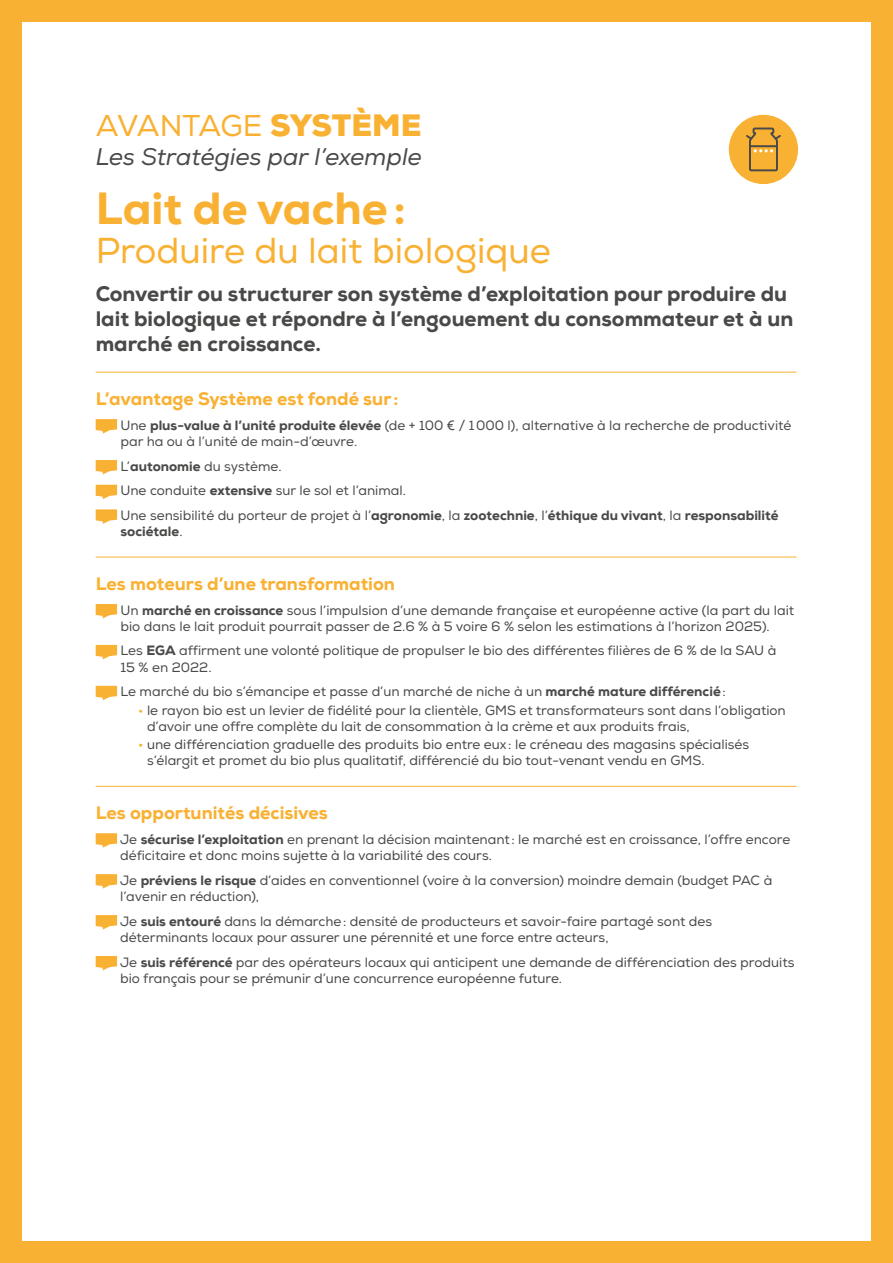
<style>
.page{position:relative;width:893px;height:1263px;background:#fff}
.page>*{position:absolute;margin:0;border:0;box-sizing:border-box;transform-origin:0 0}
.t1{font:800 45px "Nexa";color:#f9b133}
.t2{font:36px "Nexa";color:#f9b133}
.t3{font:30px "Nexa";letter-spacing:-.03em;color:#f9b133}
.t4{font:italic 24px "Nexa";color:#4a4948}
.t5{font:800 21px/25.2px "Nexa";color:#4a4948}
.t6{font:800 18px "Nexa";color:#f9b133}
.t7{font:13.5px/16.2px "Nexa";color:#4a4948}
.t8{font:800 13.5px "Nexa";color:#4a4948}
.s1{font-weight:900}
.s2{font-weight:800}
.s3{font-weight:400}
.s4{color:#f9b133}
</style>
<div class="page">
<div style="left:872px;top:0;width:21px;height:1263px;background:#f9b133"></div>
<div style="left:0;top:1242px;width:893px;height:21px;background:#f9b133"></div>
<div style="left:0;top:0;width:893px;height:21px;background:#f9b133"></div>
<div style="left:0;top:0;width:21px;height:1263px;background:#f9b133"></div>
<hr style="left:96px;top:372px;width:700px;height:1px;background:#f9b133">
<svg style="left:96px;top:419px;width:21px;height:14px"></svg>
<svg style="left:96px;top:460px;width:21px;height:14px"></svg>
<svg style="left:96px;top:485px;width:21px;height:14px"></svg>
<svg style="left:96px;top:509px;width:21px;height:15px"></svg>
<hr style="left:96px;top:557px;width:700px;height:1px;background:#f9b133">
<svg style="left:96px;top:604px;width:21px;height:14px"></svg>
<svg style="left:96px;top:645px;width:21px;height:14px"></svg>
<svg style="left:96px;top:686px;width:21px;height:14px"></svg>
<hr style="left:96px;top:786px;width:700px;height:1px;background:#f9b133">
<svg style="left:96px;top:833px;width:21px;height:15px"></svg>
<svg style="left:96px;top:874px;width:21px;height:14px"></svg>
<svg style="left:96px;top:915px;width:21px;height:14px"></svg>
<svg style="left:96px;top:956px;width:21px;height:14px"></svg>
<div style="left:729px;top:116px;width:68px;height:67px;background:#f9b133;border-radius:50%"></div>
<div style="left:729px;top:115px;width:69px;height:69px;border:2px solid #f9b133;border-radius:50%"></div>
<svg style="left:746px;top:127px;width:35px;height:45px"></svg>
<h3 class="t3" style="left:96px;top:107px;width:327px">AVANTAGE <span class="s1">SYSTÈME</span></h3>
<h3 class="t4" style="left:96px;top:141px;width:328px">Les Stratégies par l’exemple</h3>
<h1 class="t1" style="left:96px;top:180px;width:312px">Lait de vache:</h1>
<h2 class="t2" style="left:96px;top:229px;width:457px">Produire du lait biologique</h2>
<h3 class="t5" style="left:96px;top:281px;width:699px">Convertir ou structurer son système d’exploitation pour produire du lait biologique et répondre à l’engouement du consommateur et à un marché en croissance.</h3>
<h3 class="t6" style="left:96px;top:387px;width:304px">L’avantage Système est fondé sur:</h3>
<p class="t7" style="left:121px;top:417px;width:672px">Une <span class="s2">plus-value à l’unité produite élevée</span> (de + 100 € / 1000 l), alternative à la recherche de productivité par ha ou à l’unité de main-d’œuvre.</p>
<p class="t7" style="left:121px;top:454px;width:660px;line-height:24.8px">L’<span class="s2">autonomie</span> du système.<br>Une conduite <span class="s2">extensive</span> sur le sol et l’animal.<br>Une sensibilité du porteur de projet à l’<span class="s2">agronomie</span>, la <span class="s2">zootechnie</span>, l’<span class="s2">éthique du vivant</span>, la <span class="s2">responsabilité</span></p>
<p class="t8" style="left:121px;top:523px;width:64px">sociétale<span class="s3">.</span></p>
<h3 class="t6" style="left:96px;top:572px;width:301px">Les moteurs d’une transformation</h3>
<p class="t7" style="left:121px;top:602px;width:675px">Un <span class="s2">marché en croissance</span> sous l’impulsion d’une demande française et européenne active (la part du lait bio dans le lait produit pourrait passer de 2.6 % à 5 voire 6 % selon les estimations à l’horizon 2025).</p>
<p class="t7" style="left:121px;top:643px;width:657px">Les <span class="s2">EGA</span> affirment une volonté politique de propulser le bio des différentes filières de 6 % de la SAU à<br>15 % en 2022.</p>
<p class="t7" style="left:121px;top:684px;width:607px">Le marché du bio s’émancipe et passe d’un marché de niche à un <span class="s2">marché mature différencié</span>:</p>
<p class="t7" style="left:147px;top:702px;width:640px;text-indent:-9px"><span class="s4">•</span> le rayon bio est un levier de fidélité pour la clientèle, GMS et transformateurs sont dans l’obligation d’avoir une offre complète du lait de consommation à la crème et aux produits frais,</p>
<p class="t7" style="left:147px;top:737px;width:604px;text-indent:-9px"><span class="s4">•</span> une différenciation graduelle des produits bio entre eux : le créneau des magasins spécialisés s’élargit et promet du bio plus qualitatif, différencié du bio tout-venant vendu en GMS.</p>
<h3 class="t6" style="left:96px;top:801px;width:234px">Les opportunités décisives</h3>
<p class="t7" style="left:120px;top:831px;width:672px">Je <span class="s2">sécurise l’exploitation</span> en prenant la décision maintenant: le marché est en croissance, l’offre encore déficitaire et donc moins sujette à la variabilité des cours.</p>
<p class="t7" style="left:120px;top:872px;width:654px">Je <span class="s2">préviens le risque</span> d’aides en conventionnel (voire à la conversion) moindre demain (budget PAC à l’avenir en réduction),</p>
<p class="t7" style="left:120px;top:913px;width:593px">Je <span class="s2">suis entouré</span> dans la démarche: densité de producteurs et savoir-faire partagé sont des déterminants locaux pour assurer une pérennité et une force entre acteurs,</p>
<p class="t7" style="left:120px;top:954px;width:676px">Je <span class="s2">suis référencé</span> par des opérateurs locaux qui anticipent une demande de différenciation des produits bio français pour se prémunir d’une concurrence européenne future.</p>
</div>
